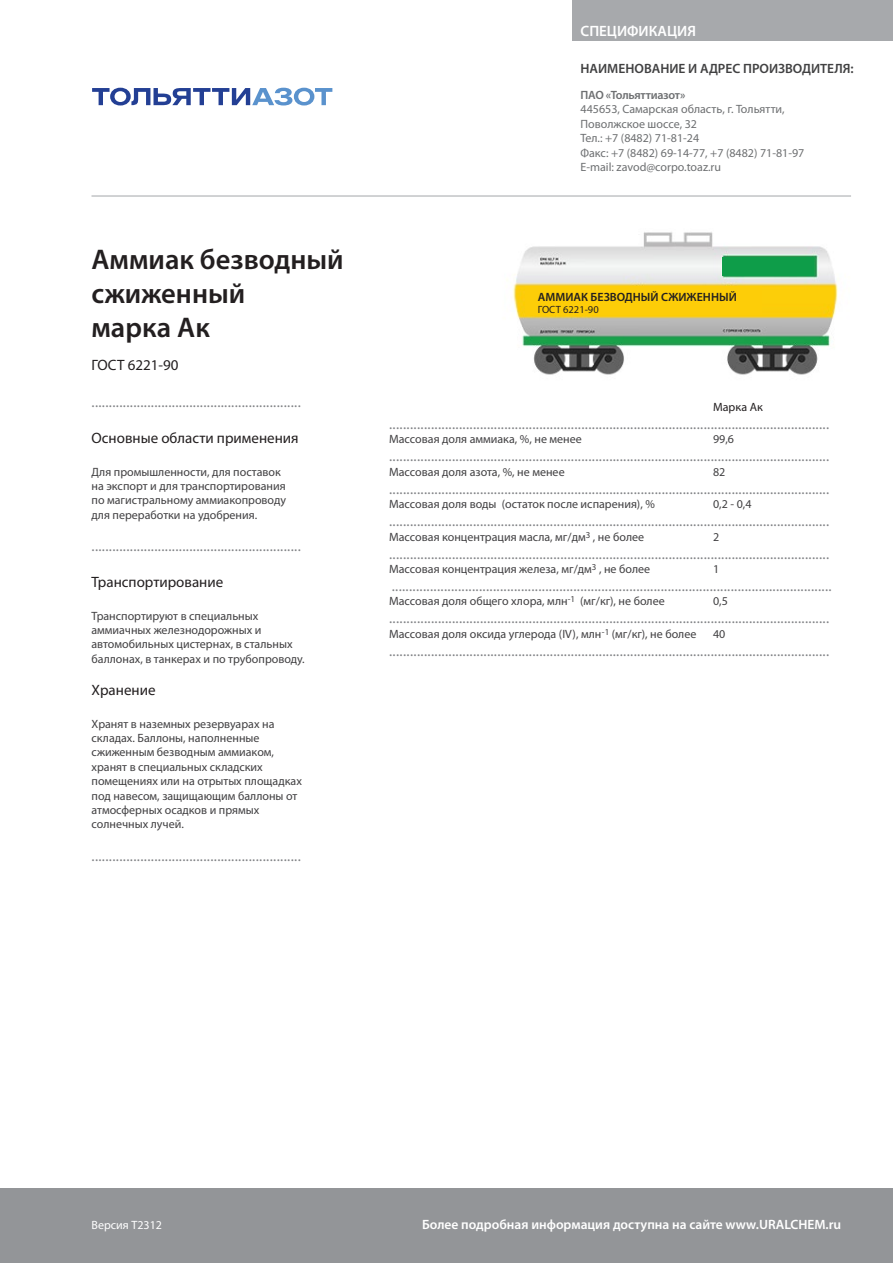
<style>
.page{position:relative;width:893px;height:1263px;background:#fff}
.page>*{position:absolute;margin:0;border:0;box-sizing:border-box;transform-origin:0 0}
.t1{font:600 28.5px/34.2px "Myriad Pro";color:#231f20}
.t2{font:15px "Myriad Pro";color:#808285}
.t3{font:15px "Myriad Pro";color:#231f20}
.t4{font:600 15px "Myriad Pro";color:#fff}
.t5{font:600 13.5px "Myriad Pro";color:#fff}
.t6{font:600 13.5px "Myriad Pro";color:#414142}
.t7{font:12px/14.4px "Myriad Pro";color:#414042}
.t8{font:12px/14.4px "Myriad Pro";color:#6d6f71}
.t9{font:600 12px "Myriad Pro";color:#231f20}
.t10{font:600 12px "Myriad Pro";letter-spacing:-.02em;color:#6d6f71}
.t11{font:12px "Myriad Pro";color:#fff}
.t12{font:12px "Myriad Pro";color:#231f20}
.t13{font:10.5px "Myriad Pro";color:#231f20}
</style>
<div class="page">
<div style="left:573px;top:0;width:320px;height:40px;background:#a7a9ac"></div>
<hr style="left:92px;top:195px;width:759px;height:2px;background:#c2c4c6">
<div style="left:0;top:1188px;width:893px;height:75px;background:#939598"></div>
<svg style="left:92px;top:88px;width:240px;height:18px"></svg>
<img style="left:513px;top:232px;width:325px;height:143px">
<div style="left:723px;top:257px;width:91px;height:18px;background:#0e9d49"></div>
<div style="left:526px;top:286px;width:236px;height:29px;background:#fdcd08"></div>
<h1 class="t1" style="left:92px;top:241px;width:254px">Аммиак безводный сжиженный<br>марка Ак</h1>
<p class="t3" style="left:92px;top:356px;width:88px">ГОСТ 6221-90</p>
<p class="t2" style="left:92px;top:393px;width:211px">............................................................</p>
<p class="t3" style="left:92px;top:429px;width:209px">Основные области применения</p>
<p class="t7" style="left:92px;top:464px;width:196px">Для промышленности, для поставок на экспорт и для транспортирования по магистральному аммиакопроводу для переработки на удобрения.</p>
<p class="t2" style="left:92px;top:537px;width:211px">............................................................</p>
<p class="t3" style="left:92px;top:573px;width:133px">Транспортирование</p>
<p class="t7" style="left:92px;top:608px;width:215px">Транспортируют в специальных аммиачных железнодорожных и автомобильных цистернах, в стальных баллонах, в танкерах и по трубопроводу.</p>
<p class="t3" style="left:92px;top:681px;width:66px">Хранение</p>
<p class="t7" style="left:92px;top:716px;width:212px">Хранят в наземных резервуарах на складах. Баллоны, наполненные сжиженным безводным аммиаком, хранят в специальных складских помещениях или на отрытых площадках под навесом, защищающим баллоны от атмосферных осадков и прямых солнечных лучей.</p>
<p class="t2" style="left:92px;top:846px;width:211px">............................................................</p>
<p class="t4" style="left:580px;top:21px;width:117px">СПЕЦИФИКАЦИЯ</p>
<p class="t6" style="left:580px;top:60px;width:275px">НАИМЕНОВАНИЕ И АДРЕС ПРОИЗВОДИТЕЛЯ:</p>
<p class="t10" style="left:580px;top:87px;width:106px">ПАО «Тольяттиазот»</p>
<p class="t8" style="left:580px;top:102px;width:225px">445653, Самарская область, г. Тольятти,<br>Поволжское шоссе, 32<br>Тел.: +7 (8482) 71-81-24<br>Факс: +7 (8482) 69-14-77, +7 (8482) 71-81-97<br>E-mail: zavod@corpo.toaz.ru</p>
<p class="t9" style="left:538px;top:289px;width:200px">АММИАК БЕЗВОДНЫЙ СЖИЖЕННЫЙ</p>
<p class="t13" style="left:538px;top:303px;width:62px">ГОСТ 6221-90</p>
<p class="t12" style="left:713px;top:400px;width:51px">Марка Ак</p>
<p class="t2" style="left:389px;top:415px;width:441px">..............................................................................................................................</p>
<p class="t7" style="left:389px;top:432px;width:194px">Массовая доля аммиака, %, не менее</p>
<p class="t7" style="left:713px;top:432px;width:22px">99,6</p>
<p class="t2" style="left:389px;top:447px;width:441px">..............................................................................................................................</p>
<p class="t7" style="left:389px;top:464px;width:177px">Массовая доля азота, %, не менее</p>
<p class="t7" style="left:713px;top:464px;width:14px">82</p>
<p class="t2" style="left:389px;top:480px;width:441px">..............................................................................................................................</p>
<p class="t7" style="left:389px;top:497px;width:267px">Массовая доля воды (остаток после испарения), %</p>
<p class="t7" style="left:713px;top:497px;width:40px">0,2 - 0,4</p>
<p class="t2" style="left:389px;top:512px;width:441px">..............................................................................................................................</p>
<p class="t7" style="left:389px;top:529px;width:256px">Массовая концентрация масла, мг/дм<sup>3</sup> , не более</p>
<p class="t7" style="left:713px;top:529px;width:8px">2</p>
<p class="t2" style="left:389px;top:544px;width:441px">..............................................................................................................................</p>
<p class="t7" style="left:389px;top:562px;width:263px">Массовая концентрация железа, мг/дм<sup>3</sup> , не более</p>
<p class="t7" style="left:713px;top:562px;width:8px">1</p>
<p class="t2" style="left:392px;top:577px;width:441px">..............................................................................................................................</p>
<p class="t7" style="left:389px;top:594px;width:277px">Массовая доля общего хлора, млн<sup>-1</sup> (мг/кг), не более</p>
<p class="t7" style="left:713px;top:594px;width:16px">0,5</p>
<p class="t2" style="left:389px;top:609px;width:441px">..............................................................................................................................</p>
<p class="t7" style="left:389px;top:626px;width:309px">Массовая доля оксида углерода (IV), млн<sup>-1</sup> (мг/кг), не более</p>
<p class="t7" style="left:713px;top:626px;width:14px">40</p>
<p class="t2" style="left:389px;top:642px;width:441px">..............................................................................................................................</p>
<p class="t11" style="left:92px;top:1218px;width:72px">Версия Т2312</p>
<p class="t5" style="left:422px;top:1216px;width:421px">Более подробная информация доступна на сайте www.URALCHEM.ru</p>
</div>
